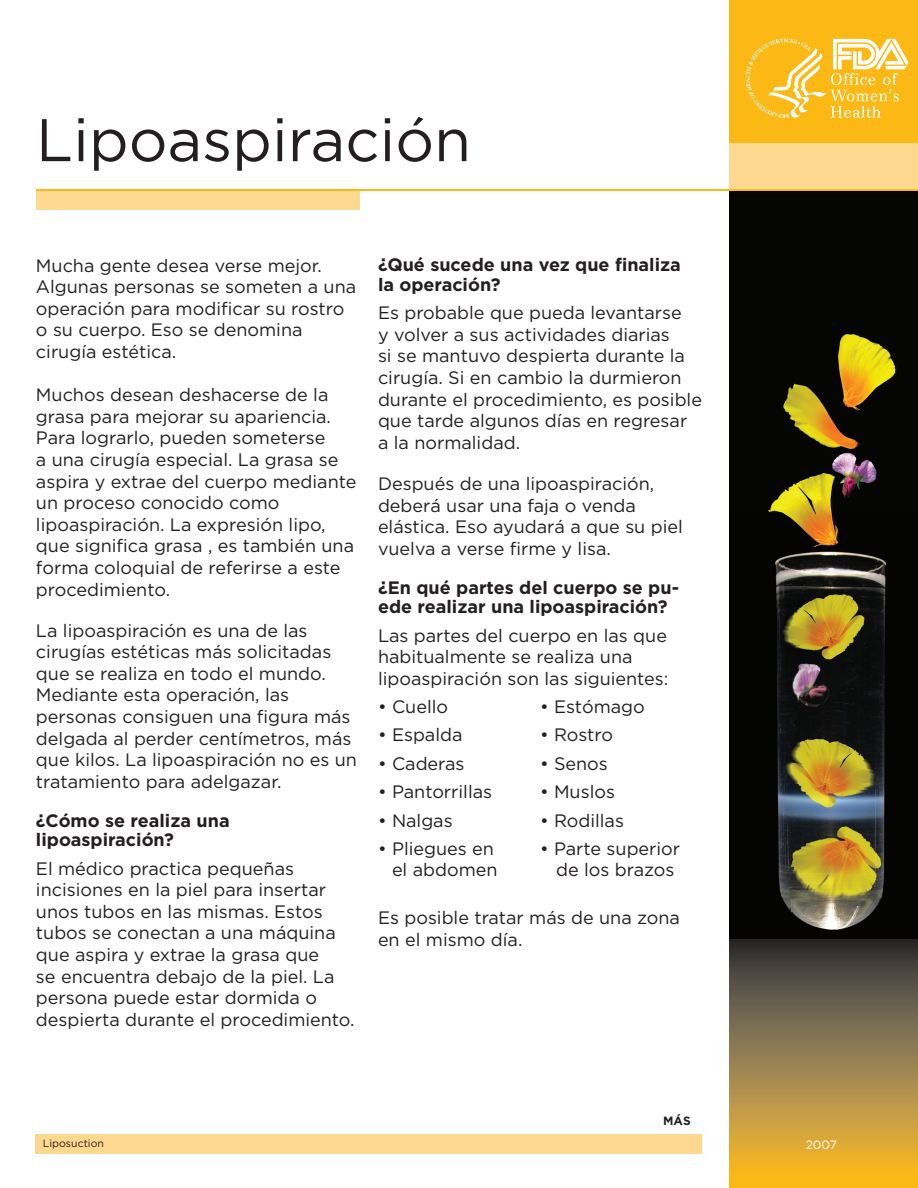
<style>
.page{position:relative;width:918px;height:1188px;background:#fff}
.page>*{position:absolute;margin:0;border:0;box-sizing:border-box;transform-origin:0 0}
.Title__2_Lines{font:60px "Gotham";color:#231f20}
.Bulleted_Answers{font:18px/21.6px "Gotham";color:#231f20}
.Bold_Questions{font:700 18px/19.5px "Gotham";color:#231f20}
.Bulleted_Answers-2{font:12px "Gotham";color:#fff}
.Bulleted_Answers-3{font:700 12px "Gotham";color:#231f20}
.Bulleted_Answers-4{font:10.5px "Gotham";color:#231f20}
</style>
<div class="page">
<img style="left:729px;top:190px;width:189px;height:750px">
<svg style="left:729px;top:940px;width:189px;height:248px;background:#997d41"></svg>
<div style="left:36px;top:1134px;width:666px;height:19px;background:#fed88f"></div>
<div style="left:36px;top:190px;width:324px;height:19px;background:#fed88f"></div>
<div style="left:729px;top:0;width:189px;height:145px;background:#fcb814"></div>
<svg style="left:746px;top:39px;width:163px;height:79px"></svg>
<div style="left:729px;top:143px;width:189px;height:47px;background:#fed88f"></div>
<hr style="left:36px;top:189px;width:882px;height:1px;background:#fcb814">
<p class="Title__2_Lines" style="left:36px;top:107px;width:437px">Lipoaspiración</p>
<p class="Bulleted_Answers" style="left:36px;top:254px;width:322px">Mucha gente desea verse mejor.<br>Algunas personas se someten a una operación para modificar su rostro o su cuerpo. Eso se denomina cirugía estética.</p>
<p class="Bulleted_Answers" style="left:36px;top:384px;width:322px">Muchos desean deshacerse de la grasa para mejorar su apariencia.<br>Para lograrlo, pueden someterse<br>a una cirugía especial. La grasa se aspira y extrae del cuerpo mediante un proceso conocido como lipoaspiración. La expresión lipo, que significa grasa , es también una forma coloquial de referirse a este procedimiento.</p>
<p class="Bulleted_Answers" style="left:36px;top:619px;width:322px">La lipoaspiración es una de las cirugías estéticas más solicitadas que se realiza en todo el mundo.<br>Mediante esta operación, las personas consiguen una figura más delgada al perder centímetros, más que kilos. La lipoaspiración no es un tratamiento para adelgazar.</p>
<p class="Bold_Questions" style="left:36px;top:810px;width:195px">¿Cómo se realiza una lipoaspiración?</p>
<p class="Bulleted_Answers" style="left:36px;top:857px;width:320px">El médico practica pequeñas incisiones en la piel para insertar unos tubos en las mismas. Estos tubos se conectan a una máquina que aspira y extrae la grasa que<br>se encuentra debajo de la piel. La persona puede estar dormida o despierta durante el procedimiento.</p>
<p class="Bold_Questions" style="left:378px;top:255px;width:304px">¿Qué sucede una vez que finaliza la operación?</p>
<p class="Bulleted_Answers" style="left:378px;top:302px;width:326px">Es probable que pueda levantarse<br>y volver a sus actividades diarias<br>si se mantuvo despierta durante la cirugía. Si en cambio la durmieron durante el procedimiento, es posible que tarde algunos días en regresar a la normalidad.</p>
<p class="Bulleted_Answers" style="left:378px;top:472px;width:306px">Después de una lipoaspiración, deberá usar una faja o venda elástica. Eso ayudará a que su piel vuelva a verse firme y lisa.</p>
<p class="Bold_Questions" style="left:378px;top:577px;width:303px">¿En qué partes del cuerpo se pu&shy;ede realizar una lipoaspiración?</p>
<p class="Bulleted_Answers" style="left:378px;top:624px;width:292px">Las partes del cuerpo en las que habitualmente se realiza una lipoaspiración son las siguientes:</p>
<p class="Bulleted_Answers" style="left:378px;top:696px;width:72px">• Cuello</p>
<p class="Bulleted_Answers" style="left:540px;top:696px;width:106px">• Estómago</p>
<p class="Bulleted_Answers" style="left:378px;top:724px;width:86px">• Espalda</p>
<p class="Bulleted_Answers" style="left:540px;top:724px;width:75px">• Rostro</p>
<p class="Bulleted_Answers" style="left:378px;top:752px;width:88px">• Caderas</p>
<p class="Bulleted_Answers" style="left:540px;top:752px;width:69px">• Senos</p>
<p class="Bulleted_Answers" style="left:378px;top:781px;width:116px">• Pantorrillas</p>
<p class="Bulleted_Answers" style="left:540px;top:781px;width:77px">• Muslos</p>
<p class="Bulleted_Answers" style="left:378px;top:809px;width:76px">• Nalgas</p>
<p class="Bulleted_Answers" style="left:540px;top:809px;width:86px">• Rodillas</p>
<p class="Bulleted_Answers" style="left:378px;top:837px;width:117px">• Pliegues en</p>
<p class="Bulleted_Answers" style="left:540px;top:837px;width:142px">• Parte superior</p>
<p class="Bulleted_Answers" style="left:392px;top:859px;width:107px">el abdomen</p>
<p class="Bulleted_Answers" style="left:556px;top:859px;width:120px">de los brazos</p>
<p class="Bulleted_Answers" style="left:378px;top:907px;width:304px">Es posible tratar más de una zona en el mismo día.</p>
<p class="Bulleted_Answers-4" style="left:43px;top:1138px;width:62px">Liposuction</p>
<p class="Bulleted_Answers-3" style="left:663px;top:1113px;width:29px">MÁS</p>
<p class="Bulleted_Answers-2" style="left:806px;top:1138px;width:33px">2007</p>
</div>
